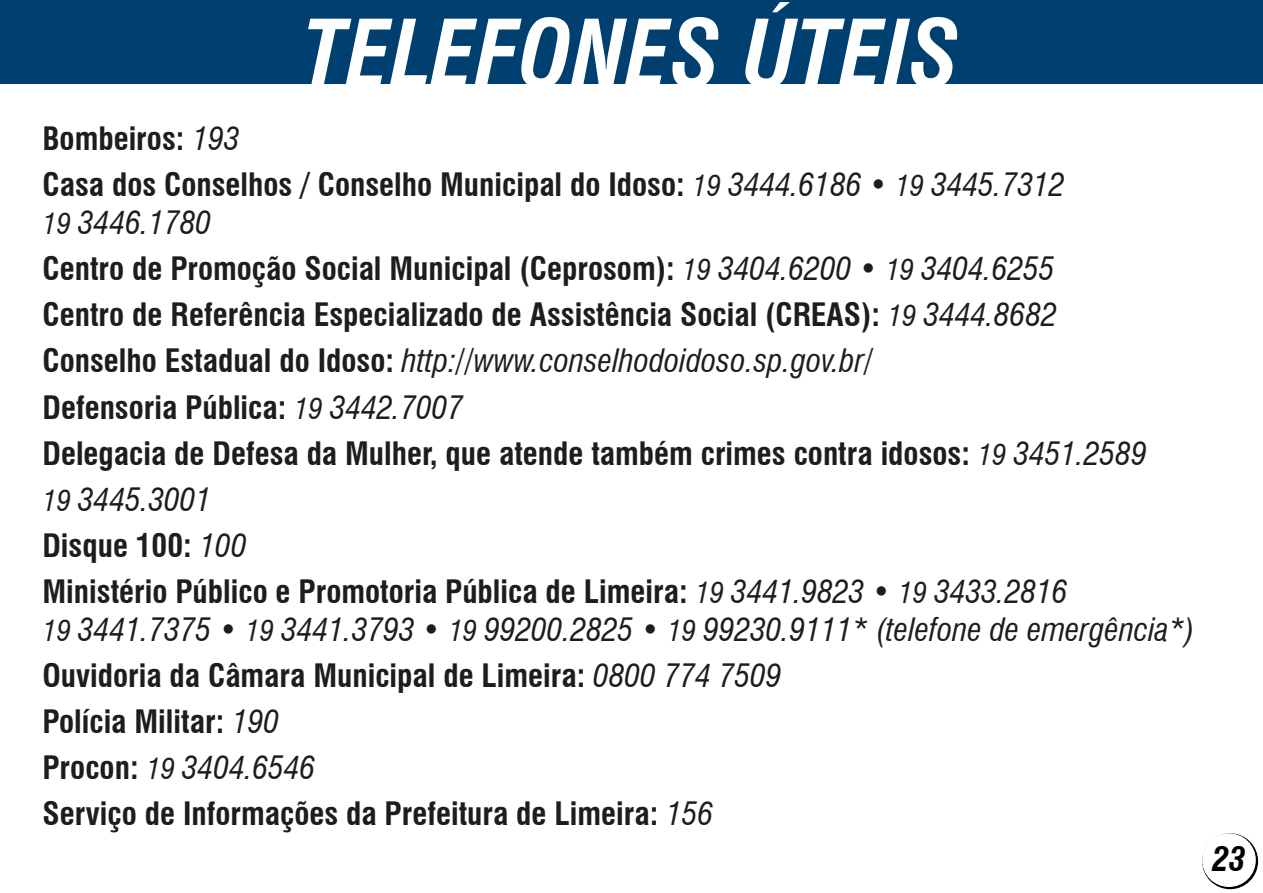
<style>
.page{position:relative;width:1263px;height:893px;background:#fff}
.page>*{position:absolute;margin:0;border:0;box-sizing:border-box;transform-origin:0 0}
.t1{font:italic 700 condensed 90px "Swiss 721 BT";color:#fff}
.t2{font:italic 700 condensed 33.45px "Swiss 721 BT";color:#000}
.t3{font:700 condensed 31.5px/46px "Swiss 721 BT";color:#1d1d1b}
.s1{font-weight:400;font-style:italic}
.s2{font-weight:400;font-style:italic;font-size:28.5px}
</style>
<div class="page">
<div style="left:0;top:0;width:1263px;height:84px;background:#004070"></div>
<svg style="left:1202px;top:833px;width:56px;height:56px"></svg>
<div style="left:1202px;top:833px;width:54px;height:54px;background:#fff;border-radius:50%"></div>
<h1 class="t1" style="left:303px;top:0;width:657px">TELEFONES ÚTEIS</h1>
<p class="t3" style="left:42px;top:116px;width:1023px">Bombeiros: <span class="s1">193<br></span>Casa dos Conselhos / Conselho Municipal do Idoso: <span class="s2">19</span> <span class="s1">3444.6186 •</span> <span class="s2">19</span> <span class="s1">3445.7312</span></p>
<p class="t3" style="left:42px;top:200px;width:1106px"><span class="s2">19</span> <span class="s1">3446.1780<br></span>Centro de Promoção Social Municipal (Ceprosom): <span class="s2">19</span> <span class="s1">3404.6200 •</span> <span class="s2">19</span> <span class="s1">3404.6255<br></span>Centro de Referência Especializado de Assistência Social (CREAS): <span class="s2">19</span> <span class="s1">3444.8682<br></span>Conselho Estadual do Idoso: <span class="s1">http://www.conselhodoidoso.sp.gov.br/<br></span>Defensoria Pública: <span class="s2">19</span> <span class="s1">3442.7007<br></span>Delegacia de Defesa da Mulher, que atende também crimes contra idosos: <span class="s2">19</span> <span class="s1">3451.2589<br></span><span class="s2">19</span> <span class="s1">3445.3001<br></span>Disque 100: <span class="s1">100<br></span>Ministério Público e Promotoria Pública de Limeira: <span class="s2">19</span> <span class="s1">3441.9823 •</span> <span class="s2">19</span> <span class="s1">3433.2816</span></p>
<p class="t3" style="left:42px;top:606px;width:1153px"><span class="s2">19</span> <span class="s1">3441.7375 •</span> <span class="s2">19</span> <span class="s1">3441.3793 •</span> <span class="s2">19</span> <span class="s1">99200.2825 •</span> <span class="s2">19</span> <span class="s1">99230.9111* (telefone de emergência*)<br></span>Ouvidoria da Câmara Municipal de Limeira: <span class="s1">0800 774 7509<br></span>Polícia Militar: <span class="s1">190<br></span>Procon: <span class="s2">19</span> <span class="s1">3404.6546<br></span>Serviço de Informações da Prefeitura de Limeira: <span class="s1">156</span></p>
<p class="t2" style="left:1212px;top:838px;width:35px">23</p>
</div>
